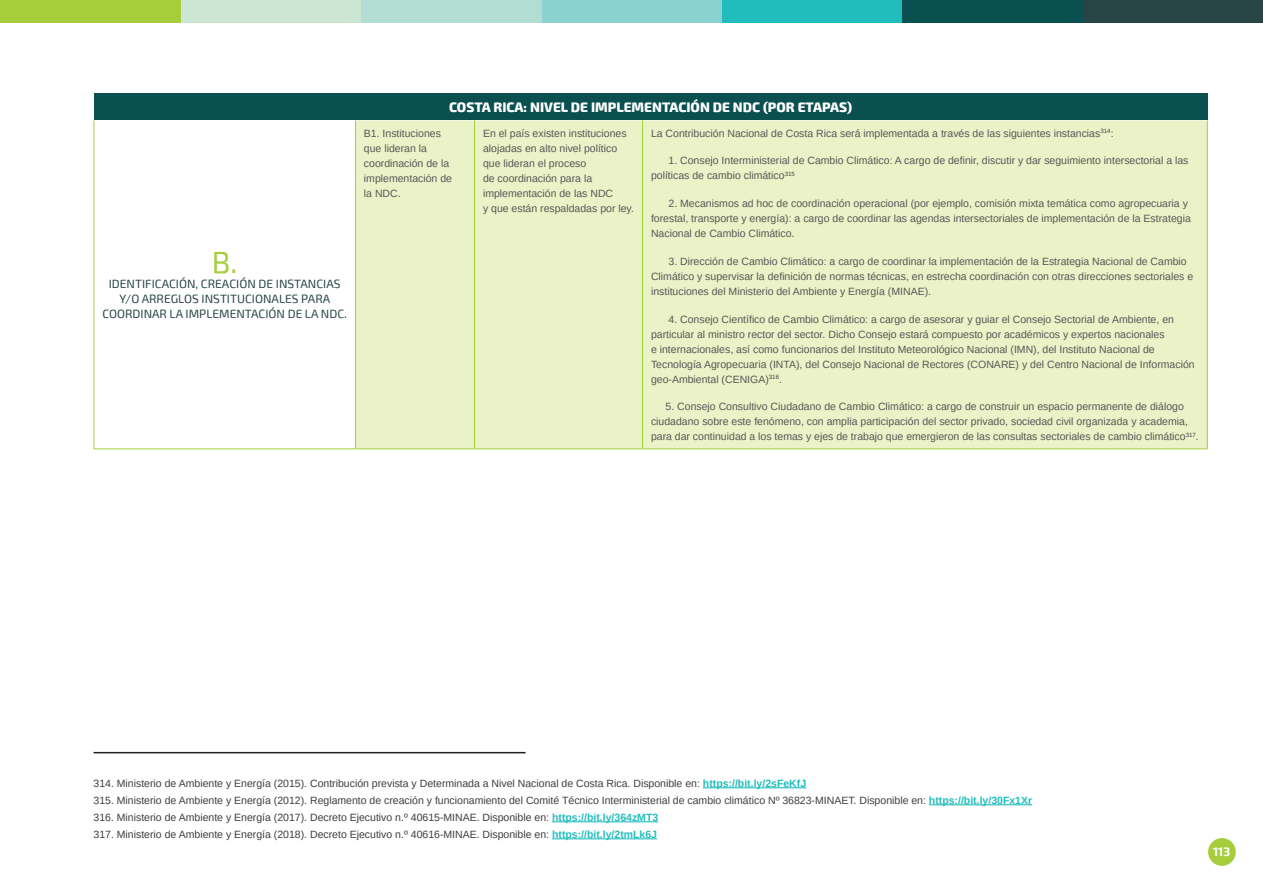
<style>
.page{position:relative;width:1263px;height:893px;background:#fff}
.page>*{position:absolute;margin:0;border:0;box-sizing:border-box;transform-origin:0 0}
.tex-intro-concep{font:30px "Exo 2";color:#a6ce3b}
._000tit_tabla_ficha{font:800 13.5px "Exo 2";color:#fff}
.tex-intro-concep-2{font:12px/15px "Exo 2";color:#284545;text-align:center}
.t1{font:700 12px "Exo 2";color:#fff}
._000text_tabla{font:10.5px/15px "Arimo";color:#575756}
.nota_de_pie_BD{font:10.5px "Arimo";color:#3e3e3f}
.s1{font-weight:700;color:#21bdbd}
</style>
<div class="page">
<div style="left:1082px;top:0;width:181px;height:22px;background:#284545"></div>
<div style="left:902px;top:0;width:180px;height:22px;background:#0b5051"></div>
<div style="left:722px;top:0;width:180px;height:22px;background:#21bdbd"></div>
<div style="left:541px;top:0;width:181px;height:22px;background:#89d2d1"></div>
<div style="left:361px;top:0;width:180px;height:22px;background:#b1ddd3"></div>
<div style="left:180px;top:0;width:181px;height:22px;background:#cbe6d3"></div>
<div style="left:0;top:0;width:180px;height:22px;background:#a6ce3b"></div>
<div style="left:1208px;top:838px;width:28px;height:28px;background:#a6ce3b;border-radius:50%"></div>
<div style="left:94px;top:94px;width:1113px;height:26px;background:#0b5051"></div>
<div style="left:356px;top:120px;width:851px;height:328px;background:#ebf2c7"></div>
<hr style="left:355px;top:448px;width:119px;height:1px;background:#a6ce3b">
<hr style="left:474px;top:448px;width:169px;height:1px;background:#a6ce3b">
<hr style="left:643px;top:448px;width:565px;height:1px;background:#a6ce3b">
<hr style="left:94px;top:120px;width:1px;height:328px;background:#a6ce3b">
<hr style="left:94px;top:448px;width:261px;height:1px;background:#a6ce3b">
<hr style="left:355px;top:120px;width:1px;height:328px;background:#a6ce3b">
<hr style="left:474px;top:120px;width:1px;height:328px;background:#a6ce3b">
<hr style="left:642px;top:120px;width:1px;height:328px;background:#a6ce3b">
<hr style="left:1207px;top:120px;width:1px;height:328px;background:#a6ce3b">
<hr style="left:94px;top:752px;width:432px;height:1px;background:#231f20">
<hr style="left:703px;top:787px;width:103px;height:1px;background:#21bdbd">
<hr style="left:929px;top:804px;width:103px;height:1px;background:#21bdbd">
<hr style="left:552px;top:821px;width:106px;height:1px;background:#21bdbd">
<hr style="left:552px;top:838px;width:105px;height:1px;background:#21bdbd">
<p class="tex-intro-concep" style="left:212px;top:245px;width:27px">B.</p>
<p class="tex-intro-concep-2" style="left:102px;top:276px;width:246px">IDENTIFICACIÓN, CREACIÓN DE INSTANCIAS<br>Y/O ARREGLOS INSTITUCIONALES PARA<br>COORDINAR LA IMPLEMENTACIÓN DE LA NDC.</p>
<p class="_000tit_tabla_ficha" style="left:449px;top:99px;width:405px">COSTA RICA: NIVEL DE IMPLEMENTACIÓN DE NDC (POR ETAPAS)</p>
<p class="_000text_tabla" style="left:364px;top:126px;width:90px">B1. Instituciones que lideran la coordinación de la implementación de la NDC.</p>
<p class="_000text_tabla" style="left:483px;top:126px;width:152px">En el país existen instituciones alojadas en alto nivel político que lideran el proceso<br>de coordinación para la implementación de las NDC<br>y que están respaldadas por ley.</p>
<p class="_000text_tabla" style="left:651px;top:126px;width:464px">La Contribución Nacional de Costa Rica será implementada a través de las siguientes instancias<sup>314</sup>:</p>
<p class="_000text_tabla" style="left:651px;top:153px;width:539px;text-indent:18px">1. Consejo Interministerial de Cambio Climático: A cargo de definir, discutir y dar seguimiento intersectorial a las políticas de cambio climático<sup>315</sup></p>
<p class="_000text_tabla" style="left:651px;top:196px;width:541px;text-indent:18px">2. Mecanismos ad hoc de coordinación operacional (por ejemplo, comisión mixta temática como agropecuaria y forestal, transporte y energía): a cargo de coordinar las agendas intersectoriales de implementación de la Estrategia<br>Nacional de Cambio Climático.</p>
<p class="_000text_tabla" style="left:651px;top:254px;width:544px;text-indent:18px">3. Dirección de Cambio Climático: a cargo de coordinar la implementación de la Estrategia Nacional de Cambio<br>Climático y supervisar la definición de normas técnicas, en estrecha coordinación con otras direcciones sectoriales e instituciones del Ministerio del Ambiente y Energía (MINAE).</p>
<p class="_000text_tabla" style="left:651px;top:312px;width:545px;text-indent:18px">4. Consejo Científico de Cambio Climático: a cargo de asesorar y guiar el Consejo Sectorial de Ambiente, en particular al ministro rector del sector. Dicho Consejo estará compuesto por académicos y expertos nacionales<br>e internacionales, así como funcionarios del Instituto Meteorológico Nacional (IMN), del Instituto Nacional de Tecnología Agropecuaria (INTA), del Consejo Nacional de Rectores (CONARE) y del Centro Nacional de Información geo-Ambiental (CENIGA)<sup>316</sup>.</p>
<p class="_000text_tabla" style="left:651px;top:399px;width:549px;text-indent:15px">5. Consejo Consultivo Ciudadano de Cambio Climático: a cargo de construir un espacio permanente de diálogo ciudadano sobre este fenómeno, con amplia participación del sector privado, sociedad civil organizada y academia, para dar continuidad a los temas y ejes de trabajo que emergieron de las consultas sectoriales de cambio climático<sup>317</sup>.</p>
<p class="nota_de_pie_BD" style="left:94px;top:776px;width:714px">314. Ministerio de Ambiente y Energía (2015). Contribución prevista y Determinada a Nivel Nacional de Costa Rica. Disponible en: <span class="s1">https://bit.ly/2sFeKfJ</span></p>
<p class="nota_de_pie_BD" style="left:94px;top:793px;width:940px">315. Ministerio de Ambiente y Energía (2012). Reglamento de creación y funcionamiento del Comité Técnico Interministerial de cambio climático Nº 36823-MINAET. Disponible en: <span class="s1">https://bit.ly/30Fx1Xr</span></p>
<p class="nota_de_pie_BD" style="left:94px;top:810px;width:566px">316. Ministerio de Ambiente y Energía (2017). Decreto Ejecutivo n.º 40615-MINAE. Disponible en: <span class="s1">https://bit.ly/364zMT3</span></p>
<p class="nota_de_pie_BD" style="left:94px;top:827px;width:565px">317. Ministerio de Ambiente y Energía (2018). Decreto Ejecutivo n.º 40616-MINAE. Disponible en: <span class="s1">https://bit.ly/2tmLk6J</span></p>
<p class="t1" style="left:1213px;top:844px;width:19px">113</p>
</div>
